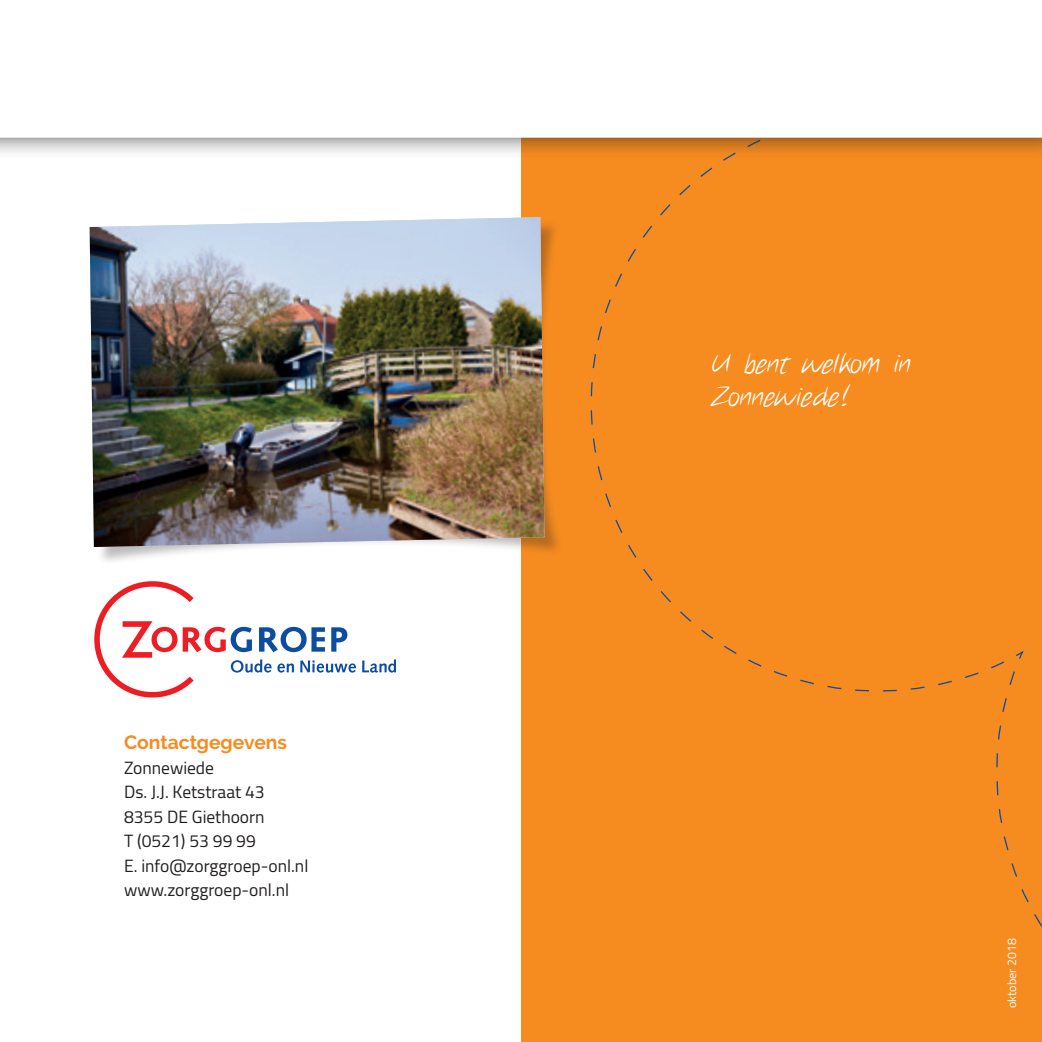
<style>
.page{position:relative;width:1042px;height:1042px;background:#fff}
.page>*{position:absolute;margin:0;border:0;box-sizing:border-box;transform-origin:0 0}
.t1{font:28px/33.2px "Notethis";color:#fff}
.t2{font:700 19.25px "Raleway";color:#f68b1f}
.t3{font:17.5px/24.5px "Cairo";color:#231f20}
.t4{font:12.25px "Cairo";color:#fff}
</style>
<div class="page">
<div style="left:521px;top:0;width:521px;height:1042px;background:#f68b1f"></div>
<div style="left:96px;top:220px;width:467px;height:345px;background:#231f20;opacity:.3"></div>
<img style="left:90px;top:217px;width:454px;height:330px">
<svg style="left:362px;top:659px;width:34px;height:13px"></svg>
<svg style="left:94px;top:581px;width:262px;height:117px"></svg>
<div style="left:0;top:0;width:1042px;height:205px;background:#231f20;opacity:.75"></div>
<svg style="left:0;top:0;width:1042px;height:184px"></svg>
<p class="t2" style="left:124px;top:731px;width:164px">Contactgegevens</p>
<p class="t3" style="left:124px;top:755px;width:186px">Zonnewiede<br>Ds. J.J. Ketstraat 43<br>8355 DE Giethoorn<br>T (0521) 53 99 99<br>E. info@zorggroep-onl.nl www.zorggroep-onl.nl</p>
<h1 class="t1" style="left:712px;top:348px;width:200px">U bent welkom in<br>Zonnewiede!</h1>
<p class="t4" style="left:1002px;top:1008px;width:72px;rotate:-90deg">oktober 2018</p>
</div>
